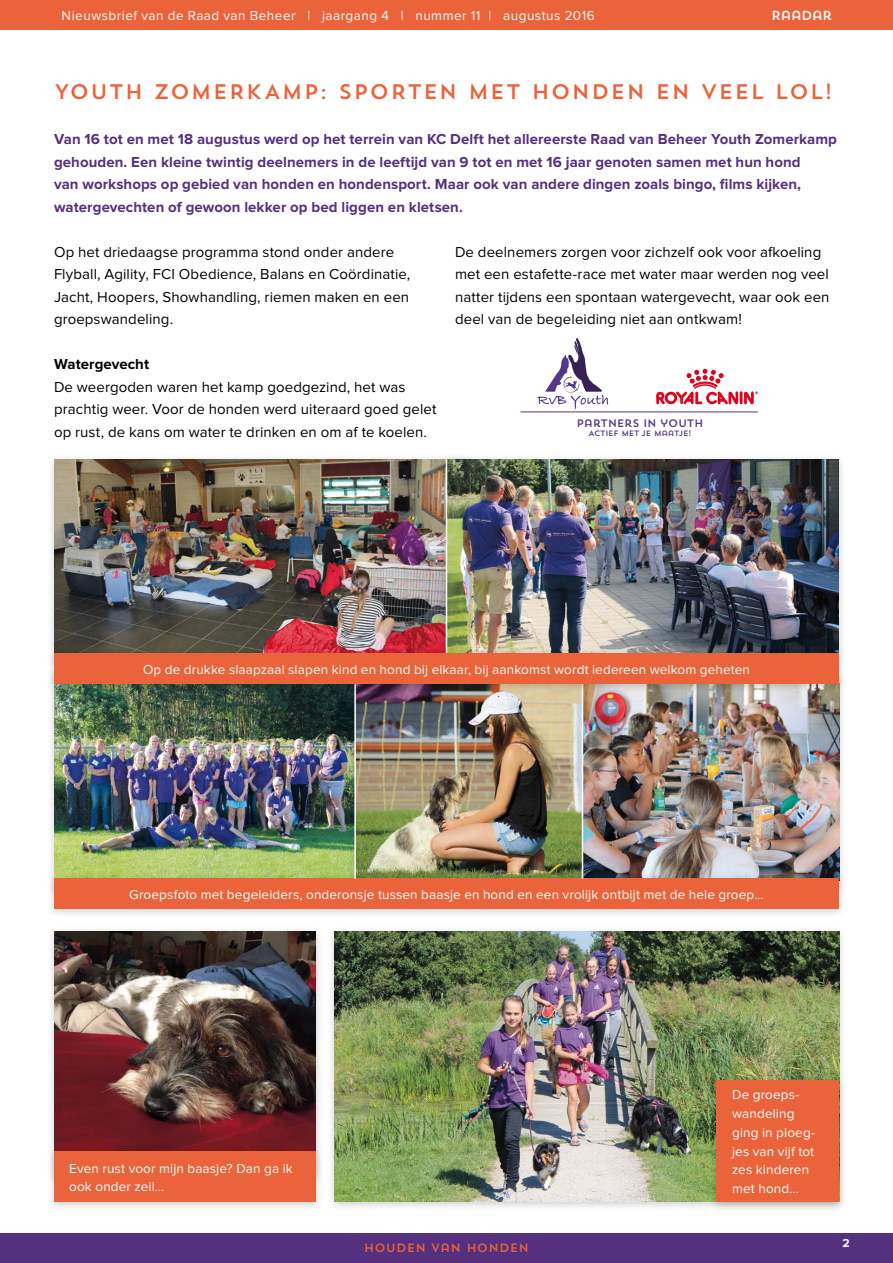
<style>
.page{position:relative;width:893px;height:1263px;background:#fff}
.page>*{position:absolute;margin:0;border:0;box-sizing:border-box;transform-origin:0 0}
.t1{font:21px "Trend Sans One";letter-spacing:.04em;color:#ea633a}
.t2{font:15px/22.5px "Proxima Nova";letter-spacing:.005em;color:#000}
.t3{font:700 15px/22.5px "Proxima Nova";letter-spacing:.005em;color:#55307f}
.t4{font:700 15px "Proxima Nova";letter-spacing:.005em;color:#000}
.t5{font:13.5px/18.8px "Proxima Nova";letter-spacing:.01em;color:#fff}
.t6{font:13.5px "Proxima Nova";letter-spacing:.035em;color:#fff}
.t7{font:13.05px "Trend Sans One";letter-spacing:-.07em;color:#fff}
.t8{font:12px "Trend Sans One";color:#ea633a}
.t9{font:700 12px "Proxima Nova";color:#fff}
.t10{font:10.8px "Trend Sans One";letter-spacing:-.04em;color:#54378a}
.t11{font:7.8px "Trend Sans One";letter-spacing:-.04em;color:#54378a}
</style>
<div class="page">
<div style="left:0;top:1233px;width:893px;height:30px;background:#55307f"></div>
<div style="left:0;top:0;width:893px;height:30px;background:#ea633a"></div>
<img style="left:54px;top:694px;width:293px;height:178px">
<div style="left:569px;top:670px;width:278px;height:229px;background:#000;opacity:.2"></div>
<img style="left:590px;top:694px;width:249px;height:178px">
<div style="left:347px;top:670px;width:243px;height:229px;background:#000;opacity:.2"></div>
<img style="left:356px;top:694px;width:226px;height:178px">
<div style="left:327px;top:925px;width:521px;height:287px;background:#000;opacity:.2"></div>
<img style="left:335px;top:932px;width:504px;height:270px">
<div style="left:46px;top:925px;width:278px;height:261px;background:#000;opacity:.2"></div>
<img style="left:54px;top:932px;width:262px;height:213px">
<div style="left:46px;top:453px;width:431px;height:218px;background:#fafafa"></div>
<img style="left:54px;top:459px;width:384px;height:188px">
<div style="left:438px;top:453px;width:409px;height:213px;background:#000;opacity:.2"></div>
<img style="left:447px;top:459px;width:392px;height:188px">
<div style="left:709px;top:1074px;width:138px;height:138px;background:#000;opacity:.2"></div>
<div style="left:717px;top:1080px;width:122px;height:122px;background:#ea633a"></div>
<div style="left:46px;top:1145px;width:278px;height:67px;background:#000;opacity:.2"></div>
<div style="left:54px;top:1151px;width:262px;height:51px;background:#ea633a"></div>
<div style="left:46px;top:872px;width:801px;height:47px;background:#000;opacity:.2"></div>
<div style="left:54px;top:879px;width:785px;height:30px;background:#ea633a"></div>
<hr style="left:446px;top:459px;width:1px;height:195px;background:#fff">
<hr style="left:354px;top:684px;width:2px;height:195px;background:#fff">
<hr style="left:582px;top:684px;width:1px;height:195px;background:#fff">
<hr style="left:521px;top:412px;width:237px;height:1px;background:#54378a">
<svg style="left:656px;top:369px;width:102px;height:35px"></svg>
<svg style="left:537px;top:338px;width:71px;height:71px"></svg>
<div style="left:46px;top:647px;width:801px;height:47px;background:#000;opacity:.2"></div>
<div style="left:54px;top:654px;width:785px;height:30px;background:#ea633a"></div>
<p class="t6" style="left:62px;top:9px;width:535px">Nieuwsbrief van de Raad van Beheer | jaargang 4 | nummer 11 | augustus 2016</p>
<p class="t7" style="left:771px;top:7px;width:63px">RAADAR</p>
<h1 class="t1" style="left:54px;top:78px;width:780px">YOUTH ZOMERKAMP: SPORTEN MET HONDEN EN VEEL LOL!</h1>
<p class="t3" style="left:54px;top:128px;width:784px">Van 16 tot en met 18 augustus werd op het terrein van KC Delft het allereerste Raad van Beheer Youth Zomerkamp gehouden. Een kleine twintig deelnemers in de leeftijd van 9 tot en met 16 jaar genoten samen met hun hond<br>van workshops op gebied van honden en hondensport. Maar ook van andere dingen zoals bingo, films kijken, watergevechten of gewoon lekker op bed liggen en kletsen.</p>
<p class="t2" style="left:54px;top:241px;width:358px">Op het driedaagse programma stond onder andere Flyball, Agility, FCI Obedience, Balans en Coördinatie, Jacht, Hoopers, Showhandling, riemen maken en een groepswandeling.</p>
<p class="t4" style="left:54px;top:357px;width:97px">Watergevecht</p>
<p class="t2" style="left:54px;top:376px;width:384px">De weergoden waren het kamp goedgezind, het was prachtig weer. Voor de honden werd uiteraard goed gelet op rust, de kans om water te drinken en om af te koelen.</p>
<p class="t2" style="left:455px;top:241px;width:376px">De deelnemers zorgen voor zichzelf ook voor afkoeling met een estafette-race met water maar werden nog veel natter tijdens een spontaan watergevecht, waar ook een deel van de begeleiding niet aan ontkwam!</p>
<p class="t10" style="left:576px;top:416px;width:129px">PARTNERS IN YOUTH</p>
<p class="t11" style="left:589px;top:428px;width:104px">ACTIEF MET JE MAATJE!</p>
<p class="t5" style="left:143px;top:661px;width:608px">Op de drukke slaapzaal slapen kind en hond bij elkaar, bij aankomst wordt iedereen welkom geheten</p>
<p class="t5" style="left:129px;top:886px;width:636px">Groepsfoto met begeleiders, onderonsje tussen baasje en hond en een vrolijk ontbijt met de hele groep...</p>
<p class="t5" style="left:69px;top:1159px;width:225px">Even rust voor mijn baasje? Dan ga ik ook onder zeil...</p>
<p class="t8" style="left:364px;top:1240px;width:167px">HOUDEN VAN HONDEN</p>
<p class="t5" style="left:732px;top:1086px;width:85px">De groeps&shy;wandeling ging in ploeg&shy;jes van vijf tot zes kinderen met hond...</p>
<p class="t9" style="left:842px;top:1237px;width:9px">2</p>
</div>
